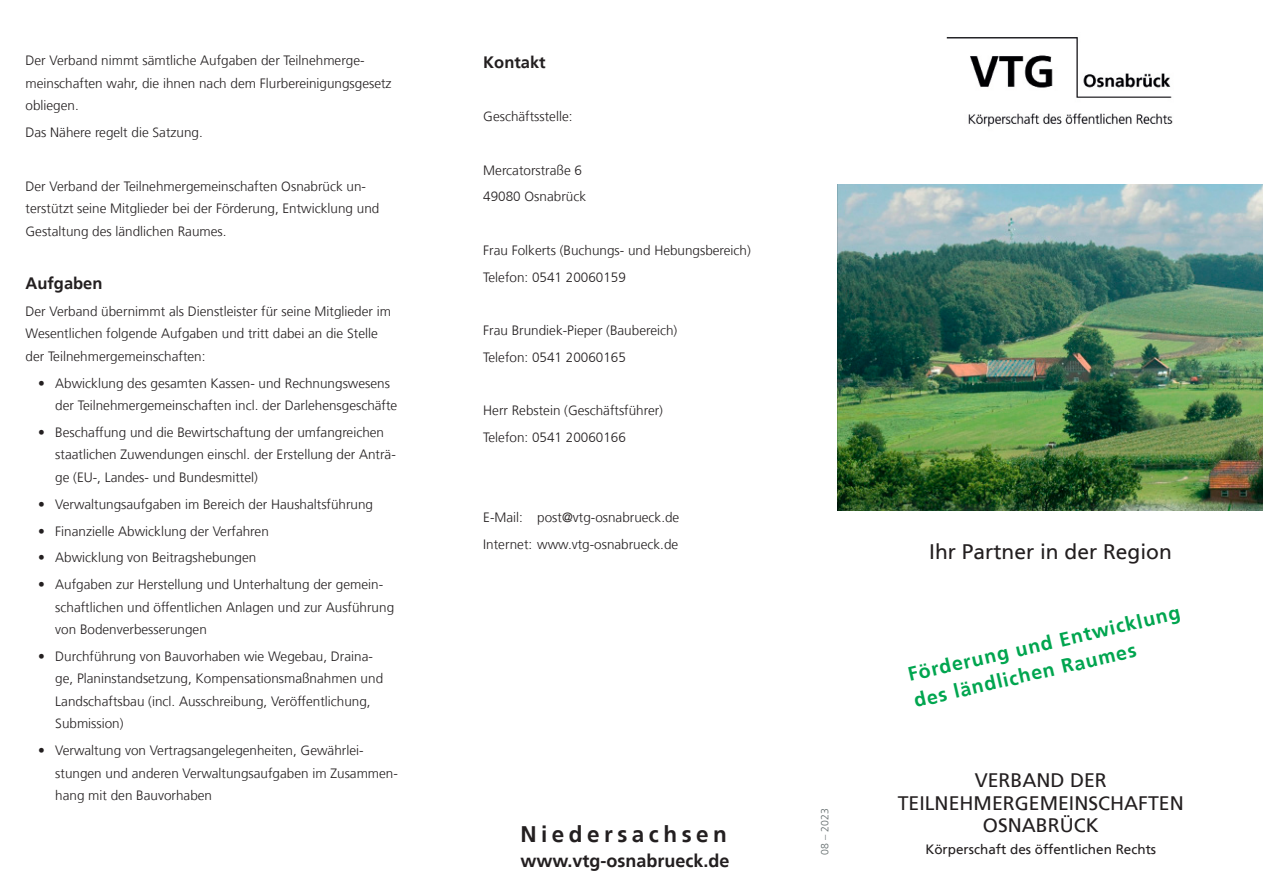
<style>
.page{position:relative;width:1263px;height:893px;background:#fff}
.page>*{position:absolute;margin:0;border:0;box-sizing:border-box;transform-origin:0 0}
.t1{font:700 22.5px "NDS Frutiger";letter-spacing:.2em;color:#231f20}
.t2{font:21px "NDS Frutiger";color:#231f20}
.t3{font:19.5px/22.2px "NDS Frutiger";color:#231f20;text-align:center}
.t4{font:700 19.5px/26.7px "NDS Frutiger";color:#00a54f}
.t5{font:700 18px "NDS Frutiger";color:#231f20}
.t6{font:700 16.5px "NDS Frutiger";color:#231f20}
.t7{font:300 13.5px/22.5px "NDS Frutiger";color:#231f20}
.t8{font:13.5px "NDS Frutiger";color:#231f20}
.t9{font:300 10.5px "NDS Frutiger";color:#60696a}
</style>
<div class="page">
<img style="left:946px;top:37px;width:227px;height:90px">
<img style="left:838px;top:185px;width:425px;height:325px">
<p class="t7" style="left:26px;top:50px;width:368px">Der Verband nimmt sämtliche Aufgaben der Teilnehmerge&shy;meinschaften wahr, die ihnen nach dem Flurbereinigungsgesetz obliegen.</p>
<p class="t7" style="left:26px;top:121px;width:179px">Das Nähere regelt die Satzung.</p>
<p class="t7" style="left:26px;top:175px;width:355px">Der Verband der Teilnehmergemeinschaften Osnabrück un&shy;terstützt seine Mitglieder bei der Förderung, Entwicklung und<br>Gestaltung des ländlichen Raumes.</p>
<p class="t6" style="left:26px;top:274px;width:79px">Aufgaben</p>
<p class="t7" style="left:26px;top:300px;width:367px">Der Verband übernimmt als Dienstleister für seine Mitglieder im<br>Wesentlichen folgende Aufgaben und tritt dabei an die Stelle der Teilnehmergemeinschaften:</p>
<p class="t7" style="left:55px;top:372px;width:344px;text-indent:-17px">• Abwicklung des gesamten Kassen- und Rechnungswesens der Teilnehmergemeinschaften incl. der Darlehensgeschäfte</p>
<p class="t7" style="left:55px;top:421px;width:342px;text-indent:-17px">• Beschaffung und die Bewirtschaftung der umfangreichen staatlichen Zuwendungen einschl. der Erstellung der Anträ&shy;ge (EU-, Landes- und Bundesmittel)</p>
<p class="t7" style="left:38px;top:493px;width:336px">• Verwaltungsaufgaben im Bereich der Haushaltsführung</p>
<p class="t7" style="left:38px;top:520px;width:232px">• Finanzielle Abwicklung der Verfahren</p>
<p class="t7" style="left:38px;top:547px;width:220px">• Abwicklung von Beitragshebungen</p>
<p class="t7" style="left:55px;top:573px;width:340px;text-indent:-17px">• Aufgaben zur Herstellung und Unterhaltung der gemein&shy;schaftlichen und öffentlichen Anlagen und zur Ausführung von Bodenverbesserungen</p>
<p class="t7" style="left:55px;top:645px;width:329px;text-indent:-17px">• Durchführung von Bauvorhaben wie Wegebau, Draina&shy;ge, Planinstandsetzung, Kompensationsmaßnahmen und Landschaftsbau (incl. Ausschreibung, Veröffentlichung, Submission)</p>
<p class="t7" style="left:55px;top:739px;width:344px;text-indent:-17px">• Verwaltung von Vertragsangelegenheiten, Gewährlei&shy;stungen und anderen Verwaltungsaufgaben im Zusammen&shy;hang mit den Bauvorhaben</p>
<p class="t6" style="left:483px;top:52px;width:64px">Kontakt</p>
<p class="t7" style="left:483px;top:105px;width:91px">Geschäftsstelle:</p>
<p class="t7" style="left:483px;top:157px;width:104px;line-height:26.7px">Mercatorstraße 6<br>49080 Osnabrück</p>
<p class="t7" style="left:483px;top:237px;width:269px;line-height:26.7px">Frau Folkerts (Buchungs- und Hebungsbereich)<br>Telefon: 0541 20060159</p>
<p class="t7" style="left:483px;top:317px;width:196px;line-height:26.7px">Frau Brundiek-Pieper (Baubereich)<br>Telefon: 0541 20060165</p>
<p class="t7" style="left:483px;top:398px;width:181px;line-height:26.7px">Herr Rebstein (Geschäftsführer)<br>Telefon: 0541 20060166</p>
<p class="t7" style="left:483px;top:505px;width:198px;line-height:26.7px">E-Mail: post@vtg-osnabrueck.de<br>Internet: www.vtg-osnabrueck.de</p>
<h1 class="t1" style="left:520px;top:821px;width:208px">Niedersachsen</h1>
<h3 class="t5" style="left:521px;top:851px;width:211px">www.vtg-osnabrueck.de</h3>
<p class="t9" style="left:819px;top:855px;width:48px;rotate:-90deg">08 – 2023</p>
<h2 class="t2" style="left:929px;top:539px;width:244px">Ihr Partner in der Region</h2>
<h3 class="t4" style="left:905px;top:662px;width:280px;rotate:-13deg">Förderung und Entwicklung des ländlichen Raumes</h3>
<h3 class="t3" style="left:898px;top:770px;width:288px">VERBAND DER<br>TEILNEHMERGEMEINSCHAFTEN<br>OSNABRÜCK</h3>
<p class="t8" style="left:925px;top:842px;width:232px">Körperschaft des öffentlichen Rechts</p>
</div>
